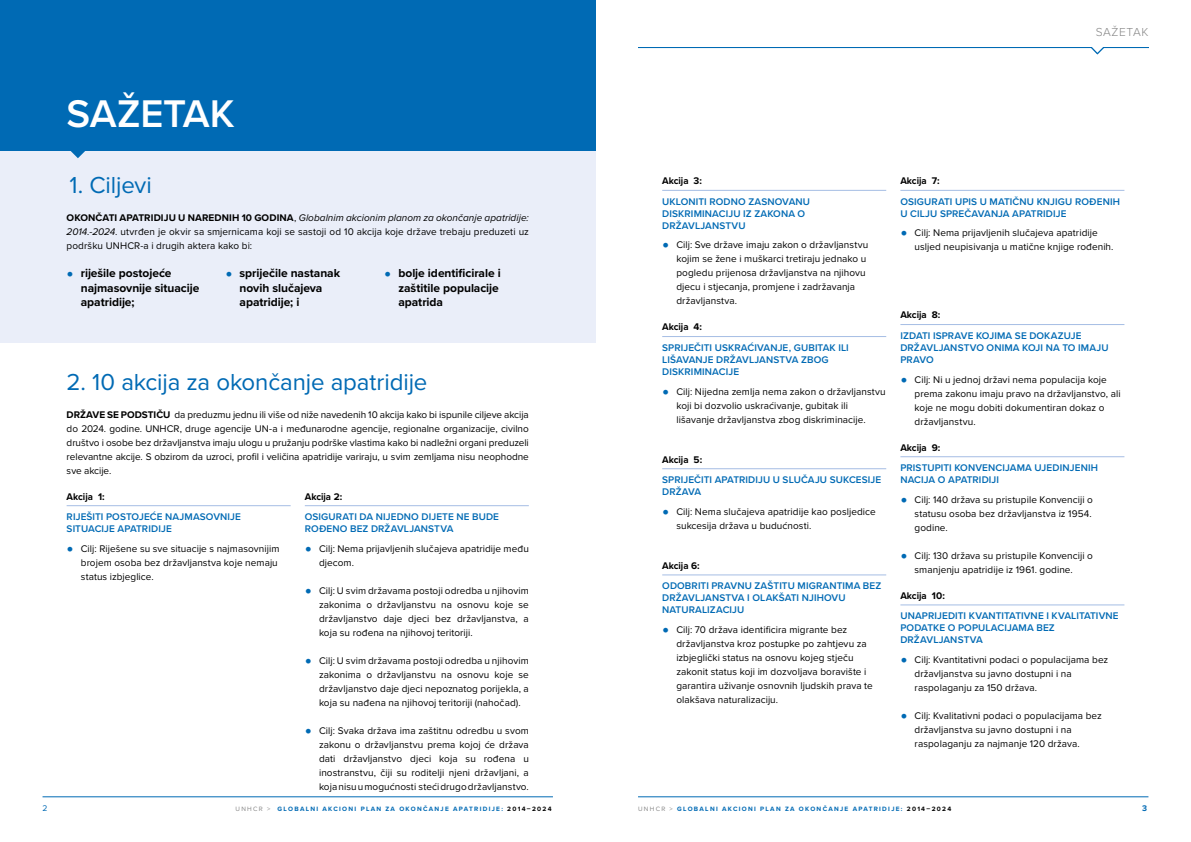
<style>
.page{position:relative;width:1191px;height:842px;background:#fff}
.page>*{position:absolute;margin:0;border:0;box-sizing:border-box;transform-origin:0 0}
.t1{font:600 40px "Proxima Nova";color:#fff}
.t2{font:24px "Proxima Nova";letter-spacing:-.005em;color:#006ab4}
.t3{font:700 12px/14.4px "Proxima Nova";letter-spacing:-.005em;color:#000}
.t4{font:300 12px "Proxima Nova";letter-spacing:.045em;color:#878787}
.t5{font:10px/14px "Proxima Nova";letter-spacing:.005em;color:#000}
.t6{font:600 10px/12px "Proxima Nova";letter-spacing:.01em;color:#006ab4}
.t7{font:700 10px "Proxima Nova";color:#000;scale:.96 1}
.t8{font:8.5px "Proxima Nova";color:#006ab4}
.t9{font:700 8.5px "Proxima Nova";color:#006ab4}
.t10{font:700 6.5px "Proxima Nova";letter-spacing:.2em;color:#006ab4}
.s1{font-weight:700}
.s2{font-style:italic}
.s3{font-size:20px;color:#006ab4}
.s4{font-weight:700;font-size:20px;color:#006ab4}
.s5{font-weight:400;color:#878787}
.s6{color:#000}
</style>
<div class="page">
<hr style="left:662px;top:190px;width:224px;height:1px;background:#a5bde4">
<hr style="left:662px;top:336px;width:224px;height:1px;background:#a5bde4">
<hr style="left:662px;top:468px;width:224px;height:1px;background:#a5bde4">
<hr style="left:662px;top:574px;width:224px;height:1px;background:#a5bde4">
<hr style="left:900px;top:190px;width:224px;height:1px;background:#a5bde4">
<hr style="left:900px;top:324px;width:224px;height:1px;background:#a5bde4">
<hr style="left:900px;top:456px;width:224px;height:1px;background:#a5bde4">
<hr style="left:900px;top:604px;width:224px;height:1px;background:#a5bde4">
<div style="left:0;top:151px;width:595px;height:191px;background:#eaeef9"></div>
<div style="left:0;top:0;width:595px;height:150px;background:#006ab4"></div>
<hr style="left:67px;top:505px;width:224px;height:1px;background:#a5bde4">
<hr style="left:305px;top:505px;width:224px;height:1px;background:#a5bde4">
<hr style="left:638px;top:796px;width:510px;height:1px;background:#006ab4">
<hr style="left:43px;top:796px;width:510px;height:1px;background:#006ab4">
<svg style="left:638px;top:47px;width:510px;height:7px"></svg>
<svg style="left:67px;top:150px;width:22px;height:8px"></svg>
<h1 class="t1" style="left:67px;top:89px;width:49px">SAŽETAK</h1>
<h2 class="t2" style="left:69px;top:170px;width:84px">1. Ciljevi</h2>
<p class="t5" style="left:67px;top:211px;width:464px;text-align:justify"><span class="s1">OKONČATI APATRIDIJU U NAREDNIH 10 GODINA</span>, <span class="s2">Globalnim akcionim planom za okončanje apatridije:<br>2014.-2024</span>. utvrđen je okvir sa smjernicama koji se sastoji od 10 akcija koje države trebaju preduzeti uz podršku UNHCR-a i drugih aktera kako bi:</p>
<p class="t3" style="left:81px;top:266px;width:120px;text-indent:-14px"><span class="s3">•</span> riješile postojeće najmasovnije situacije apatridije;</p>
<p class="t3" style="left:240px;top:266px;width:102px;text-indent:-14px"><span class="s3">•</span> spriječile nastanak novih slučajeva apatridije; i</p>
<p class="t3" style="left:398px;top:266px;width:104px;text-indent:-14px"><span class="s3">•</span> bolje identificirale i zaštitile populacije apatrida</p>
<h2 class="t2" style="left:67px;top:367px;width:362px">2. 10 akcija za okončanje apatridije</h2>
<p class="t5" style="left:67px;top:407px;width:464px;text-align:justify"><span class="s1">DRŽAVE SE PODSTIČU</span> da preduzmu jednu ili više od niže navedenih 10 akcija kako bi ispunile ciljeve akcija do 2024. godine. UNHCR, druge agencije UN-a i međunarodne agencije, regionalne organizacije, civilno društvo i osobe bez državljanstva imaju ulogu u pružanju podrške vlastima kako bi nadležni organi preduzeli relevantne akcije. S obzirom da uzroci, profil i veličina apatridije variraju, u svim zemljama nisu neophodne sve akcije.</p>
<p class="t7" style="left:67px;top:490px;width:41px">Akcija 1:</p>
<p class="t6" style="left:67px;top:511px;width:176px">RIJEŠITI POSTOJEĆE NAJMASOVNIJE<br>SITUACIJE APATRIDIJE</p>
<p class="t5" style="left:81px;top:542px;width:200px;text-indent:-14px"><span class="s4">•</span> Cilj: Riješene su sve situacije s najmasovnijim brojem osoba bez državljanstva koje nemaju status izbjeglice.</p>
<p class="t7" style="left:305px;top:490px;width:40px">Akcija 2:</p>
<p class="t6" style="left:305px;top:511px;width:196px">OSIGURATI DA NIJEDNO DIJETE NE BUDE<br>ROĐENO BEZ DRŽAVLJANSTVA</p>
<p class="t5" style="left:319px;top:542px;width:211px;text-indent:-14px"><span class="s4">•</span> Cilj: Nema prijavljenih slučajeva apatridije među djecom.</p>
<p class="t5" style="left:319px;top:584px;width:211px;text-align:justify;text-indent:-14px"><span class="s4">•</span> Cilj: U svim državama postoji odredba u njihovim zakonima o državljanstvu na osnovu koje se državljanstvo daje djeci bez državljanstva, a koja su rođena na njihovoj teritoriji.</p>
<p class="t5" style="left:319px;top:654px;width:211px;text-align:justify;text-indent:-14px"><span class="s4">•</span> Cilj: U svim državama postoji odredba u njihovim zakonima o državljanstvu na osnovu koje se državljanstvo daje djeci nepoznatog porijekla, a koja su nađena na njihovoj teritoriji (nahočad).</p>
<p class="t5" style="left:319px;top:724px;width:211px;text-align:justify;text-indent:-14px"><span class="s4">•</span> Cilj: Svaka država ima zaštitnu odredbu u svom zakonu o državljanstvu prema kojoj će država dati državljanstvo djeci koja su rođena u inostranstvu, čiji su roditelji njeni državljani, a koja nisu u mogućnosti steći drugo državljanstvo.</p>
<p class="t4" style="left:1095px;top:25px;width:54px">SAŽ ETAK</p>
<p class="t7" style="left:662px;top:175px;width:43px">Akcija 3:</p>
<p class="t6" style="left:662px;top:196px;width:149px">UKLONITI RODNO ZASNOVANU<br>DISKRIMINACIJU IZ ZAKONA O<br>DRŽAVLJANSTVU</p>
<p class="t5" style="left:676px;top:238px;width:193px;text-indent:-14px"><span class="s4">•</span> Cilj: Sve države imaju zakon o državljanstvu kojim se žene i muškarci tretiraju jednako u pogledu prijenosa državljanstva na njihovu djecu i stjecanja, promjene i zadržavanja državljanstva.</p>
<p class="t7" style="left:662px;top:321px;width:43px">Akcija 4:</p>
<p class="t6" style="left:662px;top:342px;width:188px">SPRIJEČITI USKRAĆIVANJE, GUBITAK ILI<br>LIŠAVANJE DRŽAVLJANSTVA ZBOG<br>DISKRIMINACIJE</p>
<p class="t5" style="left:676px;top:384px;width:211px;text-indent:-14px"><span class="s4">•</span> Cilj: Nijedna zemlja nema zakon o državljanstvu koji bi dozvolio uskraćivanje, gubitak ili lišavanje državljanstva zbog diskriminacije.</p>
<p class="t7" style="left:662px;top:453px;width:43px">Akcija 5:</p>
<p class="t6" style="left:662px;top:474px;width:221px">SPRIJEČITI APATRIDIJU U SLUČAJU SUKCESIJE<br>DRŽAVA</p>
<p class="t5" style="left:676px;top:505px;width:201px;text-indent:-14px"><span class="s4">•</span> Cilj: Nema slučajeva apatridije kao posljedice sukcesija država u budućnosti.</p>
<p class="t7" style="left:662px;top:559px;width:40px">Akcija 6:</p>
<p class="t6" style="left:662px;top:580px;width:221px">ODOBRITI PRAVNU ZAŠTITU MIGRANTIMA BEZ<br>DRŽAVLJANSTVA I OLAKŠATI NJIHOVU<br>NATURALIZACIJU</p>
<p class="t5" style="left:676px;top:623px;width:198px;text-indent:-14px"><span class="s4">•</span> Cilj: 70 država identificira migrante bez državljanstva kroz postupke po zahtjevu za izbjeglički status na osnovu kojeg stječu zakonit status koji im dozvoljava boravište i garantira uživanje osnovnih ljudskih prava te olakšava naturalizaciju.</p>
<p class="t7" style="left:900px;top:175px;width:42px">Akcija 7:</p>
<p class="t6" style="left:900px;top:196px;width:221px">OSIGURATI UPIS U MATIČNU KNJIGU ROĐENIH<br>U CILJU SPREČAVANJA APATRIDIJE</p>
<p class="t5" style="left:914px;top:226px;width:200px;text-indent:-14px"><span class="s4">•</span> Cilj: Nema prijavljenih slučajeva apatridije usljed neupisivanja u matične knjige rođenih.</p>
<p class="t7" style="left:900px;top:309px;width:43px">Akcija 8:</p>
<p class="t6" style="left:900px;top:330px;width:210px">IZDATI ISPRAVE KOJIMA SE DOKAZUJE<br>DRŽAVLJANSTVO ONIMA KOJI NA TO IMAJU<br>PRAVO</p>
<p class="t5" style="left:914px;top:372px;width:207px;text-indent:-14px"><span class="s4">•</span> Cilj: Ni u jednoj državi nema populacija koje prema zakonu imaju pravo na državljanstvo, ali koje ne mogu dobiti dokumentiran dokaz o državljanstvu.</p>
<p class="t7" style="left:900px;top:441px;width:43px">Akcija 9:</p>
<p class="t6" style="left:900px;top:462px;width:199px">PRISTUPITI KONVENCIJAMA UJEDINJENIH<br>NACIJA O APATRIDIJI</p>
<p class="t5" style="left:914px;top:493px;width:180px;text-indent:-14px"><span class="s4">•</span> Cilj: 140 država su pristupile Konvenciji o statusu osoba bez državljanstva iz 1954. godine.</p>
<p class="t5" style="left:914px;top:549px;width:180px;text-indent:-14px"><span class="s4">•</span> Cilj: 130 država su pristupile Konvenciji o smanjenju apatridije iz 1961. godine.</p>
<p class="t7" style="left:900px;top:589px;width:48px">Akcija 10:</p>
<p class="t6" style="left:900px;top:610px;width:220px">UNAPRIJEDITI KVANTITATIVNE I KVALITATIVNE<br>PODATKE O POPULACIJAMA BEZ<br>DRŽAVLJANSTVA</p>
<p class="t5" style="left:914px;top:653px;width:195px;text-indent:-14px"><span class="s4">•</span> Cilj: Kvantitativni podaci o populacijama bez državljanstva su javno dostupni i na raspolaganju za 150 država.</p>
<p class="t5" style="left:914px;top:709px;width:189px;text-indent:-14px"><span class="s4">•</span> Cilj: Kvalitativni podaci o populacijama bez državljanstva su javno dostupni i na raspolaganju za najmanje 120 država.</p>
<p class="t8" style="left:43px;top:803px;width:6px">2</p>
<p class="t10" style="left:235px;top:805px;width:318px"><span class="s5">UNHCR &gt;</span> GLOBALNI AKCIONI PLAN ZA OKONČANJE APATRIDIJE: <span class="s6">2014–2024</span></p>
<p class="t10" style="left:638px;top:805px;width:315px"><span class="s5">UNHCR &gt;</span> GLOBALNI AKCIONI PLAN ZA OKONČANJE APATRIDIJE: <span class="s6">2014–2024</span></p>
<p class="t9" style="left:1142px;top:803px;width:6px">3</p>
</div>
